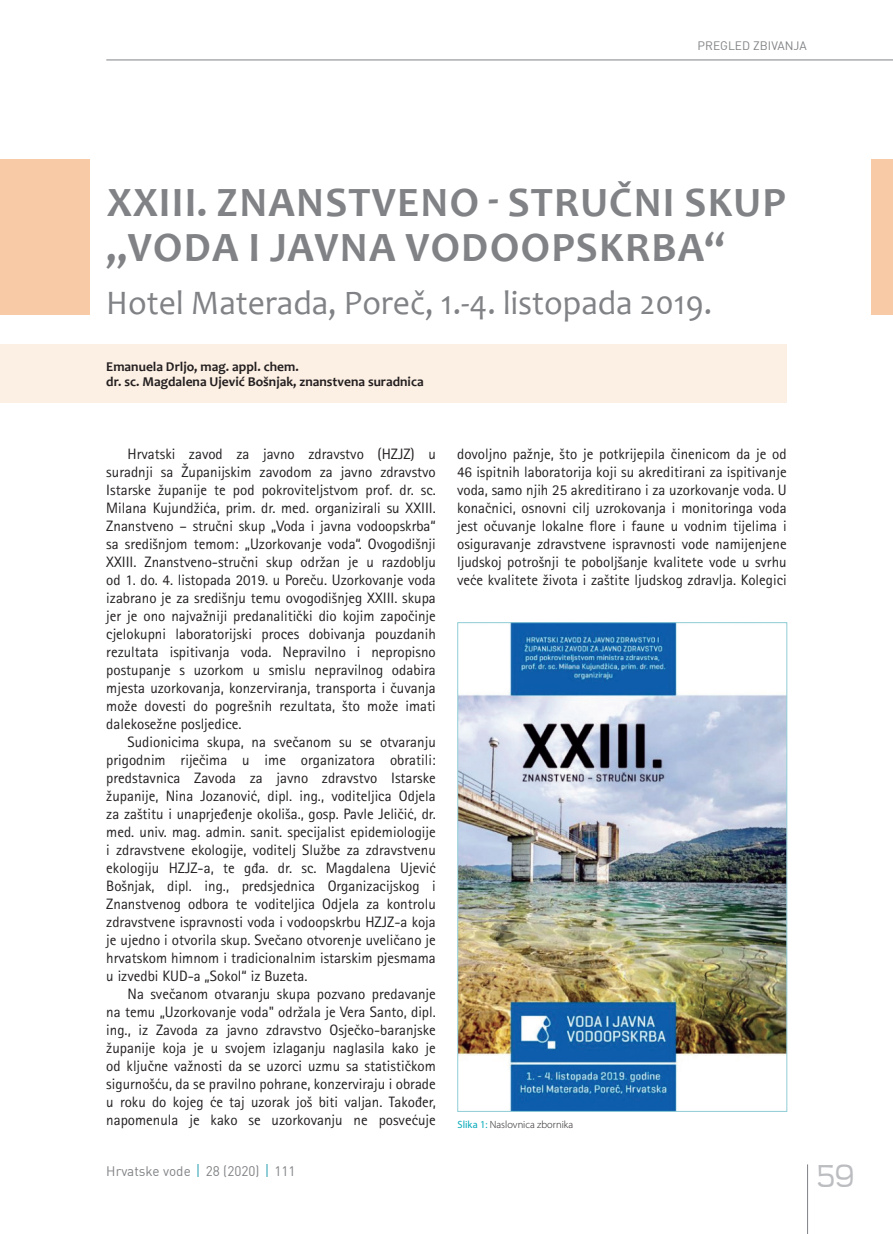
<style>
.page{position:relative;width:893px;height:1234px;background:#fff}
.page>*{position:absolute;margin:0;border:0;box-sizing:border-box;transform-origin:0 0}
.NASLOV{font:700 42px/45px "Candara";letter-spacing:.03em;color:#808285}
.t1{font:300 36px "Teen";color:#bcbdc0}
.NASLOV_light{font:34.5px "Candara";color:#808285}
.OSNOVNI_TEKST_10-12{font:15px/18px "Rotis Sans Serifklemy";color:#231f20;text-align:justify}
.AUTORI{font:700 13.5px "Candara";color:#231f20}
.t2{font:13.5px "DIN";color:#808285}
.t3{font:12px "DIN";color:#808285}
.TABLICA{font:300 10.5px "Myriad Pro";color:#231f20}
.s1{font-weight:400;color:#07aab9}
</style>
<div class="page">
<hr style="left:807px;top:1164px;width:1px;height:69px;background:#808285">
<hr style="left:106px;top:60px;width:787px;height:1px;background:#808285">
<svg style="left:198px;top:1164px;width:1px;height:12px"></svg>
<svg style="left:266px;top:1164px;width:2px;height:12px"></svg>
<div style="left:872px;top:159px;width:21px;height:155px;background:#f9caa6"></div>
<div style="left:0;top:159px;width:89px;height:155px;background:#f9caa6"></div>
<div style="left:0;top:344px;width:787px;height:59px;background:#fcefe3"></div>
<img style="left:459px;top:624px;width:326px;height:485px">
<div style="left:457px;top:622px;width:330px;height:489px;border:1px solid #90cdd7"></div>
<p class="t3" style="left:698px;top:37px;width:111px">PREGLED ZBIVANJA</p>
<p class="NASLOV" style="left:106px;top:180px;width:681px">XXIII. ZNANSTVENO - STRUČNI SKUP „VODA I JAVNA VODOOPSKRBA“</p>
<p class="NASLOV_light" style="left:106px;top:281px;width:607px">Hotel Materada, Poreč, 1.-4. listopada 2019.</p>
<p class="AUTORI" style="left:106px;top:358px;width:194px">Emanuela Drljo, mag. appl. chem.</p>
<p class="AUTORI" style="left:106px;top:373px;width:319px">dr. sc. Magdalena Ujević Bošnjak, znanstvena suradnica</p>
<p class="OSNOVNI_TEKST_10-12" style="left:106px;top:444px;width:331px;text-indent:21px">Hrvatski zavod za javno zdravstvo (HZJZ) u suradnji sa Županijskim zavodom za javno zdravstvo Istarske županije te pod pokroviteljstvom prof. dr. sc.<br>Milana Kujundžića, prim. dr. med. organizirali su XXIII.<br>Znanstveno – stručni skup „Voda i javna vodoopskrba“ sa središnjom temom: „Uzorkovanje voda“. Ovogodišnji XXIII. Znanstveno-stručni skup održan je u razdoblju od 1. do. 4. listopada 2019. u Poreču. Uzorkovanje voda izabrano je za središnju temu ovogodišnjeg XXIII. skupa jer je ono najvažniji predanalitički dio kojim započinje cjelokupni laboratorijski proces dobivanja pouzdanih rezultata ispitivanja voda. Nepravilno i nepropisno postupanje s uzorkom u smislu nepravilnog odabira mjesta uzorkovanja, konzerviranja, transporta i čuvanja može dovesti do pogrešnih rezultata, što može imati dalekosežne posljedice.</p>
<p class="OSNOVNI_TEKST_10-12" style="left:106px;top:732px;width:331px;text-indent:21px">Sudionicima skupa, na svečanom su se otvaranju prigodnim riječima u ime organizatora obratili: predstavnica Zavoda za javno zdravstvo Istarske županije, Nina Jozanović, dipl. ing., voditeljica Odjela za zaštitu i unaprjeđenje okoliša., gosp. Pavle Jeličić, dr. med. univ. mag. admin. sanit. specijalist epidemiologije i zdravstvene ekologije, voditelj Službe za zdravstvenu ekologiju HZJZ-a, te gđa. dr. sc. Magdalena Ujević Bošnjak, dipl. ing., predsjednica Organizacijskog i Znanstvenog odbora te voditeljica Odjela za kontrolu zdravstvene ispravnosti voda i vodoopskrbu HZJZ-a koja je ujedno i otvorila skup. Svečano otvorenje uveličano je hrvatskom himnom i tradicionalnim istarskim pjesmama u izvedbi KUD-a „Sokol“ iz Buzeta.</p>
<p class="OSNOVNI_TEKST_10-12" style="left:106px;top:984px;width:331px;text-indent:21px">Na svečanom otvaranju skupa pozvano predavanje na temu „Uzorkovanje voda" održala je Vera Santo, dipl. ing., iz Zavoda za javno zdravstvo Osječko-baranjske županije koja je u svojem izlaganju naglasila kako je od ključne važnosti da se uzorci uzmu sa statističkom sigurnošću, da se pravilno pohrane, konzerviraju i obrade u roku do kojeg će taj uzorak još biti valjan. Također, napomenula je kako se uzorkovanju ne posvećuje</p>
<p class="t2" style="left:106px;top:1161px;width:191px">Hrvatske vode 28 (2020) 111</p>
<p class="OSNOVNI_TEKST_10-12" style="left:457px;top:444px;width:331px">dovoljno pažnje, što je potkrijepila činenicom da je od 46 ispitnih laboratorija koji su akreditirani za ispitivanje voda, samo njih 25 akreditirano i za uzorkovanje voda. U konačnici, osnovni cilj uzrokovanja i monitoringa voda jest očuvanje lokalne flore i faune u vodnim tijelima i osiguravanje zdravstvene ispravnosti vode namijenjene ljudskoj potrošnji te poboljšanje kvalitete vode u svrhu veće kvalitete života i zaštite ljudskog zdravlja. Kolegici</p>
<p class="TABLICA" style="left:457px;top:1117px;width:117px"><span class="s1">Slika 1:</span> Naslovnica zbornika</p>
<p class="t1" style="left:816px;top:1156px;width:39px">59</p>
</div>
